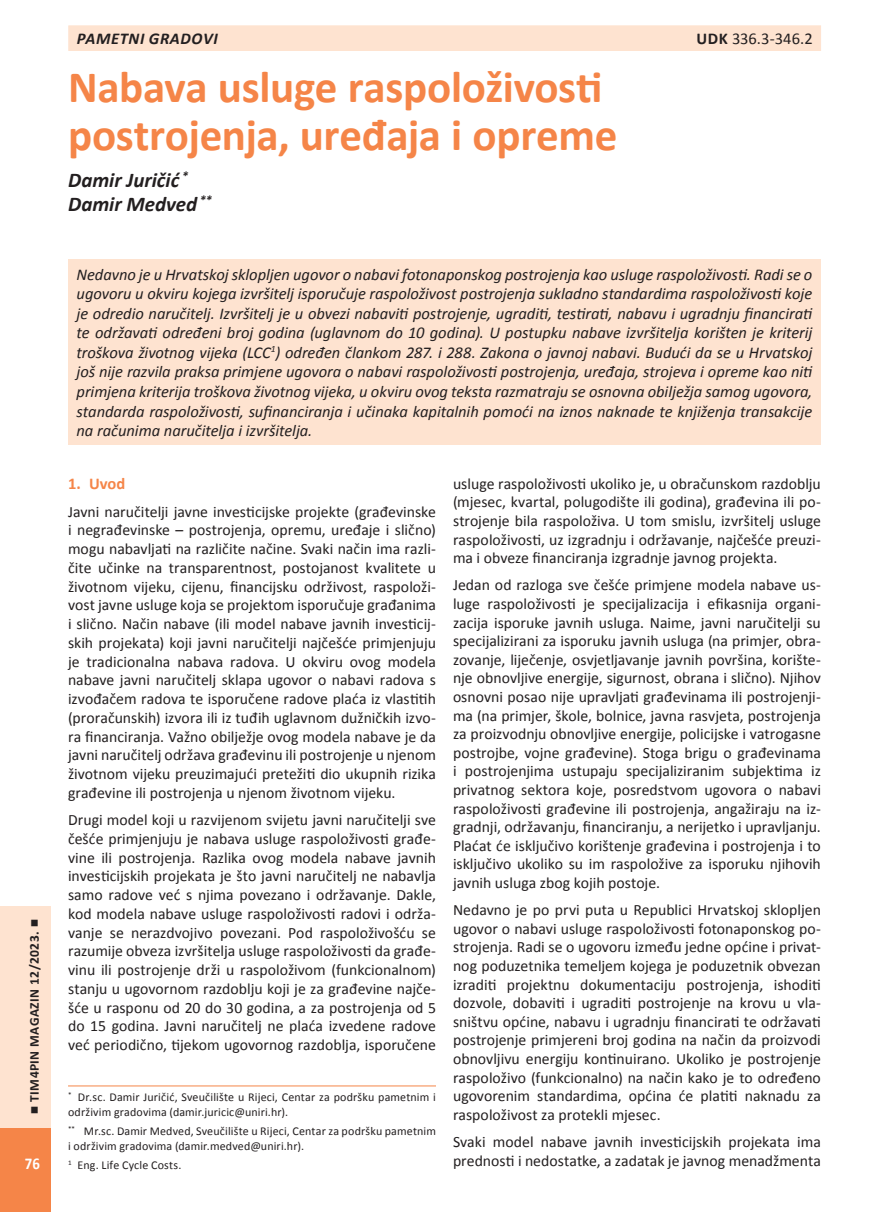
<style>
.page{position:relative;width:872px;height:1212px;background:#fff}
.page>*{position:absolute;margin:0;border:0;box-sizing:border-box;transform-origin:0 0}
.t1{font:700 45px/48px "Calibri";letter-spacing:-.005em;color:#f58548}
.t2{font:italic 700 21px/24px "Calibri";color:#231f20}
.t3{font:italic 16.5px/19.5px "Calibri";letter-spacing:-.005em;color:#231f20;text-align:justify}
.t4{font:italic 700 16.5px "Calibri";letter-spacing:.04em;color:#231f20}
.t5{font:16.5px "Calibri";letter-spacing:.005em;color:#231f20}
.t6{font:700 16.5px "Calibri";color:#f58548}
.t7{font:700 16.5px "Calibri";color:#fff;scale:.9 1}
.t8{font:15.75px/18.6px "Calibri";color:#231f20;text-align:justify}
.t9{font:700 13.5px "Calibri";letter-spacing:.03em;color:#231f20}
.t10{font:12px/15px "Calibri";letter-spacing:.01em;color:#231f20}
.s1{font-weight:700}
</style>
<div class="page">
<div style="left:0;top:1113px;width:51px;height:99px;background:#f58548"></div>
<div style="left:68px;top:26px;width:753px;height:25px;background:#fee3d0"></div>
<div style="left:0;top:906px;width:51px;height:221px;background:#fee3d0"></div>
<hr style="left:68px;top:1085px;width:368px;height:1px;background:#f58548">
<div style="left:68px;top:259px;width:753px;height:185px;background:#fee3d0"></div>
<p class="t9" style="left:26px;top:1102px;width:172px;rotate:-90deg">TIM4PIN MAGAZIN 12/2023.</p>
<p class="t7" style="left:25px;top:1152px;width:18px">76</p>
<p class="t4" style="left:77px;top:28px;width:142px">PAMETNI GRADOVI</p>
<p class="t5" style="left:696px;top:28px;width:118px"><span class="s1">UDK</span> 336.3-346.2</p>
<h1 class="t1" style="left:68px;top:63px;width:551px">Nabava usluge raspoloživosti postrojenja, uređaja i opreme</h1>
<h2 class="t2" style="left:68px;top:168px;width:145px">Damir Juričić <sup>*<br></sup>Damir Medved <sup>**</sup></h2>
<p class="t3" style="left:77px;top:264px;width:737px">Nedavno je u Hrvatskoj sklopljen ugovor o nabavi fotonaponskog postrojenja kao usluge raspoloživosti. Radi se o ugovoru u okviru kojega izvršitelj isporučuje raspoloživost postrojenja sukladno standardima raspoloživosti koje je odredio naručitelj. Izvršitelj je u obvezi nabaviti postrojenje, ugraditi, testirati, nabavu i ugradnju financirati te održavati određeni broj godina (uglavnom do 10 godina). U postupku nabave izvršitelja korišten je kriterij troškova životnog vijeka (LCC<sup>1</sup>) određen člankom 287. i 288. Zakona o javnoj nabavi. Budući da se u Hrvatskoj još nije razvila praksa primjene ugovora o nabavi raspoloživosti postrojenja, uređaja, strojeva i opreme kao niti primjena kriterija troškova životnog vijeka, u okviru ovog teksta razmatraju se osnovna obilježja samog ugovora, standarda raspoloživosti, sufinanciranja i učinaka kapitalnih pomoći na iznos naknade te knjiženja transakcije na računima naručitelja i izvršitelja.</p>
<p class="t6" style="left:68px;top:473px;width:63px">1. Uvod<sup>1</sup></p>
<p class="t8" style="left:68px;top:502px;width:369px">Javni naručitelji javne investicijske projekte (građevinske i negrađevinske – postrojenja, opremu, uređaje i slično) mogu nabavljati na različite načine. Svaki način ima razli&shy;čite učinke na transparentnost, postojanost kvalitete u životnom vijeku, cijenu, financijsku održivost, raspoloži&shy;vost javne usluge koja se projektom isporučuje građanima i slično. Način nabave (ili model nabave javnih investicij&shy;skih projekata) koji javni naručitelji najčešće primjenjuju je tradicionalna nabava radova. U okviru ovog modela nabave javni naručitelj sklapa ugovor o nabavi radova s izvođačem radova te isporučene radove plaća iz vlastitih (proračunskih) izvora ili iz tuđih uglavnom dužničkih izvo&shy;ra financiranja. Važno obilježje ovog modela nabave je da javni naručitelj održava građevinu ili postrojenje u njenom životnom vijeku preuzimajući pretežiti dio ukupnih rizika građevine ili postrojenja u njenom životnom vijeku.</p>
<p class="t8" style="left:68px;top:810px;width:369px">Drugi model koji u razvijenom svijetu javni naručitelji sve češće primjenjuju je nabava usluge raspoloživosti građe&shy;vine ili postrojenja. Razlika ovog modela nabave javnih investicijskih projekata je što javni naručitelj ne nabavlja samo radove već s njima povezano i održavanje. Dakle, kod modela nabave usluge raspoloživosti radovi i održa&shy;vanje se nerazdvojivo povezani. Pod raspoloživošću se razumije obveza izvršitelja usluge raspoloživosti da građe&shy;vinu ili postrojenje drži u raspoloživom (funkcionalnom) stanju u ugovornom razdoblju koji je za građevine najče&shy;šće u rasponu od 20 do 30 godina, a za postrojenja od 5 do 15 godina. Javni naručitelj ne plaća izvedene radove već periodično, tijekom ugovornog razdoblja, isporučene</p>
<p class="t10" style="left:68px;top:1089px;width:369px"><sup>*</sup> Dr.sc. Damir Juričić, Sveučilište u Rijeci, Centar za podršku pametnim i održivim gradovima (damir.juricic@uniri.hr).</p>
<p class="t10" style="left:68px;top:1124px;width:369px"><sup>**</sup> Mr.sc. Damir Medved, Sveučilište u Rijeci, Centar za podršku pametnim i održivim gradovima (damir.medved@uniri.hr).</p>
<p class="t10" style="left:68px;top:1158px;width:115px"><sup>1</sup> Eng. Life Cycle Costs.</p>
<p class="t8" style="left:453px;top:474px;width:369px">usluge raspoloživosti ukoliko je, u obračunskom razdoblju (mjesec, kvartal, polugodište ili godina), građevina ili po&shy;strojenje bila raspoloživa. U tom smislu, izvršitelj usluge raspoloživosti, uz izgradnju i održavanje, najčešće preuzi&shy;ma i obveze financiranja izgradnje javnog projekta.</p>
<p class="t8" style="left:453px;top:576px;width:369px">Jedan od razloga sve češće primjene modela nabave us&shy;luge raspoloživosti je specijalizacija i efikasnija organi&shy;zacija isporuke javnih usluga. Naime, javni naručitelji su specijalizirani za isporuku javnih usluga (na primjer, obra&shy;zovanje, liječenje, osvjetljavanje javnih površina, korište&shy;nje obnovljive energije, sigurnost, obrana i slično). Njihov osnovni posao nije upravljati građevinama ili postrojenji&shy;ma (na primjer, škole, bolnice, javna rasvjeta, postrojenja za proizvodnju obnovljive energije, policijske i vatrogasne postrojbe, vojne građevine). Stoga brigu o građevinama i postrojenjima ustupaju specijaliziranim subjektima iz privatnog sektora koje, posredstvom ugovora o nabavi raspoloživosti građevine ili postrojenja, angažiraju na iz&shy;gradnji, održavanju, financiranju, a nerijetko i upravljanju.<br>Plaćat će isključivo korištenje građevina i postrojenja i to isključivo ukoliko su im raspoložive za isporuku njihovih javnih usluga zbog kojih postoje.</p>
<p class="t8" style="left:453px;top:900px;width:369px">Nedavno je po prvi puta u Republici Hrvatskoj sklopljen ugovor o nabavi usluge raspoloživosti fotonaponskog po&shy;strojenja. Radi se o ugovoru između jedne općine i privat&shy;nog poduzetnika temeljem kojega je poduzetnik obvezan izraditi projektnu dokumentaciju postrojenja, ishoditi dozvole, dobaviti i ugraditi postrojenje na krovu u vla&shy;sništvu općine, nabavu i ugradnju financirati te održavati postrojenje primjereni broj godina na način da proizvodi obnovljivu energiju kontinuirano. Ukoliko je postrojenje raspoloživo (funkcionalno) na način kako je to određeno ugovorenim standardima, općina će platiti naknadu za raspoloživost za protekli mjesec.</p>
<p class="t8" style="left:453px;top:1132px;width:369px">Svaki model nabave javnih investicijskih projekata ima prednosti i nedostatke, a zadatak je javnog menadžmenta</p>
</div>
